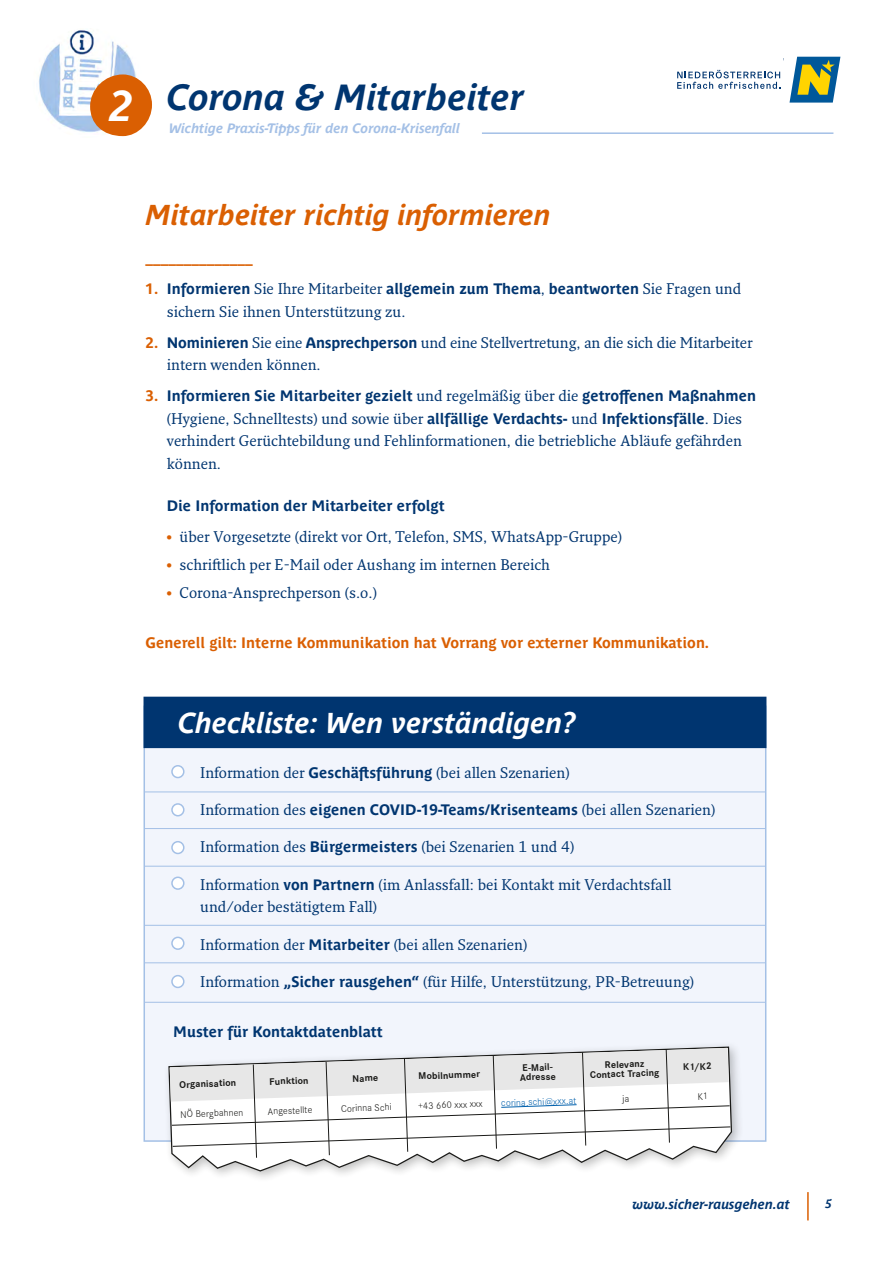
<style>
.page{position:relative;width:893px;height:1263px;background:#fff}
.page>*{position:absolute;margin:0;border:0;box-sizing:border-box;transform-origin:0 0}
.Fließtext_Fresco{font:italic 700 42.6px "Parisine NOE";color:#fff}
.Fließtext_Fresco-2{font:italic 700 36px "Parisine NOE";color:#003570}
.Fließtext_Fresco-3{font:italic 700 28.5px "Parisine NOE";color:#da5f02}
.Fließtext_Fresco-4{font:italic 700 28.5px "Parisine NOE";color:#fff}
.Fließtext_Fresco_Auf{font:15px/22.5px "Fresco Pro";color:#003570}
.Fließtext_Fresco-5{font:15px/22.5px "Fresco Pro";color:#003570}
.FT_Aufz_Einrueck_2{font:15px "Fresco Pro";color:#003570}
.Fließtext_Fresco_Auf-2{font:700 15px "Parisine NOE";color:#da5f02}
.Fließtext_Fresco_Auf-3{font:700 15px "Parisine NOE";color:#003570}
.Fließtext_Fresco-6{font:700 15px "Parisine NOE";color:#003570}
.Fließtext_Fresco-7{font:italic 700 13.5px "Parisine NOE";color:#a4c0e6}
.Fließtext_Fresco-8{font:italic 700 13.5px "Parisine NOE";color:#003570}
.Fließtext_Fresco-9{font:italic 700 12px "Parisine NOE";color:#003570}
.Fließtext_Fresco-10{font:700 9.45px "Corporate SBQ";color:#1a1a18}
.Fließtext_Fresco-11{font:300 9.45px "Corporate SBQ";color:#1a1a18}
.Fließtext_Fresco-12{font:300 9.45px "Corporate SBQ";color:#0060ac}
.s1{font-family:"Parisine NOE";font-weight:700;color:#da5f02}
.s2{font-family:"Parisine NOE";font-weight:700}
</style>
<div class="page">
<div style="left:144px;top:706px;width:622px;height:436px;background:#f2f5fc;border:2px solid #a4c0e6"></div>
<div style="left:144px;top:697px;width:622px;height:51px;background:#003570"></div>
<hr style="left:807px;top:1192px;width:2px;height:28px;background:#da5f02">
<div style="left:172px;top:766px;width:12px;height:11px;background:#fff;border-radius:50%"></div>
<div style="left:171px;top:765px;width:14px;height:13px;border:2px solid #a4c0e6;border-radius:50%"></div>
<div style="left:172px;top:804px;width:12px;height:12px;background:#fff;border-radius:50%"></div>
<div style="left:171px;top:803px;width:14px;height:13px;border:2px solid #a4c0e6;border-radius:50%"></div>
<div style="left:172px;top:842px;width:12px;height:11px;background:#fff;border-radius:50%"></div>
<div style="left:171px;top:841px;width:14px;height:13px;border:2px solid #a4c0e6;border-radius:50%"></div>
<div style="left:172px;top:877px;width:12px;height:12px;background:#fff;border-radius:50%"></div>
<div style="left:171px;top:876px;width:14px;height:14px;border:2px solid #a4c0e6;border-radius:50%"></div>
<div style="left:172px;top:937px;width:12px;height:12px;background:#fff;border-radius:50%"></div>
<div style="left:171px;top:937px;width:14px;height:13px;border:2px solid #a4c0e6;border-radius:50%"></div>
<hr style="left:144px;top:791px;width:622px;height:1px;background:#a4c0e6">
<hr style="left:144px;top:828px;width:622px;height:1px;background:#a4c0e6">
<hr style="left:144px;top:866px;width:622px;height:1px;background:#a4c0e6">
<hr style="left:144px;top:925px;width:622px;height:1px;background:#a4c0e6">
<hr style="left:144px;top:962px;width:622px;height:1px;background:#a4c0e6">
<hr style="left:144px;top:1002px;width:622px;height:1px;background:#a4c0e6">
<img style="left:33px;top:28px;width:109px;height:110px;border-radius:55px">
<div style="left:90px;top:74px;width:62px;height:62px;background:#da5f02;border-radius:30px"></div>
<hr style="left:482px;top:132px;width:351px;height:2px;background:#a4c0e6">
<div style="left:162px;top:1040px;width:582px;height:143px;background:#1a1a18;opacity:.28"></div>
<svg style="left:168px;top:975px;width:565px;height:197px"></svg>
<svg style="left:677px;top:70px;width:103px;height:19px"></svg>
<svg style="left:789px;top:57px;width:51px;height:46px;background:#76987b"></svg>
<svg style="left:170px;top:1048px;width:561px;height:110px"></svg>
<p class="Fließtext_Fresco" style="left:109px;top:75px;width:25px">2</p>
<p class="Fließtext_Fresco-2" style="left:167px;top:71px;width:359px">Corona &amp; Mitarbeiter</p>
<p class="Fließtext_Fresco-7" style="left:169px;top:119px;width:292px">Wichtige Praxis-Tipps für den Corona-Krisenfall</p>
<p class="Fließtext_Fresco-3" style="left:146px;top:194px;width:407px">Mitarbeiter richtig informieren</p>
<p class="Fließtext_Fresco_Auf-2" style="left:146px;top:247px;width:109px">______________</p>
<p class="Fließtext_Fresco_Auf" style="left:167px;top:277px;width:576px;text-indent:-21px"><span class="s1">1.</span> <span class="s2">Informieren</span> Sie Ihre Mitarbeiter <span class="s2">allgemein zum Thema</span>, <span class="s2">beantworten</span> Sie Fragen und sichern Sie ihnen Unterstützung zu.</p>
<p class="Fließtext_Fresco_Auf" style="left:167px;top:331px;width:587px;text-indent:-21px"><span class="s1">2.</span> <span class="s2">Nominieren</span> Sie eine <span class="s2">Ansprechperson</span> und eine Stellvertretung, an die sich die Mitarbeiter intern wenden können.</p>
<p class="Fließtext_Fresco_Auf" style="left:167px;top:384px;width:591px;text-indent:-21px"><span class="s1">3.</span> <span class="s2">Informieren Sie Mitarbeiter gezielt</span> und regelmäßig über die <span class="s2">getroffenen Maßnahmen </span>(Hygiene, Schnelltests) und sowie über <span class="s2">allfällige Verdachts-</span> und <span class="s2">Infektionsfälle</span>. Dies verhindert Gerüchtebildung und Fehlinformationen, die betriebliche Abläufe gefährden können.</p>
<p class="Fließtext_Fresco_Auf-3" style="left:167px;top:494px;width:279px">Die Information der Mitarbeiter erfolgt</p>
<p class="FT_Aufz_Einrueck_2" style="left:167px;top:527px;width:457px"><span class="s1">•</span> über Vorgesetzte (direkt vor Ort, Telefon, SMS, WhatsApp-Gruppe)</p>
<p class="FT_Aufz_Einrueck_2" style="left:167px;top:555px;width:385px"><span class="s1">•</span> schriftlich per E-Mail oder Aushang im internen Bereich</p>
<p class="FT_Aufz_Einrueck_2" style="left:167px;top:583px;width:212px"><span class="s1">•</span> Corona-Ansprechperson (s.o.)</p>
<p class="Fließtext_Fresco_Auf-2" style="left:146px;top:632px;width:565px">Generell gilt: Interne Kommunikation hat Vorrang vor externer Kommunikation.</p>
<p class="Fließtext_Fresco-4" style="left:178px;top:702px;width:399px">Checkliste: Wen verständigen?</p>
<p class="Fließtext_Fresco-5" style="left:200px;top:760px;width:371px">Information der <span class="s2">Geschäftsführung</span> (bei allen Szenarien)</p>
<p class="Fließtext_Fresco-5" style="left:200px;top:798px;width:517px">Information des <span class="s2">eigenen COVID-19-Teams/Krisenteams</span> (bei allen Szenarien)</p>
<p class="Fließtext_Fresco-5" style="left:200px;top:835px;width:376px">Information des <span class="s2">Bürgermeisters</span> (bei Szenarien 1 und 4)</p>
<p class="Fließtext_Fresco-5" style="left:200px;top:873px;width:473px">Information <span class="s2">von Partnern</span> (im Anlassfall: bei Kontakt mit Verdachtsfall und/oder bestätigtem Fall)</p>
<p class="Fließtext_Fresco-5" style="left:200px;top:932px;width:329px">Information der <span class="s2">Mitarbeiter</span> (bei allen Szenarien)</p>
<p class="Fließtext_Fresco-5" style="left:200px;top:970px;width:495px">Information <span class="s2">„Sicher rausgehen“</span> (für Hilfe, Unterstützung, PR-Betreuung)</p>
<p class="Fließtext_Fresco-6" style="left:173px;top:1021px;width:211px">Muster für Kontaktdatenblatt</p>
<p class="Fließtext_Fresco-10" style="left:179px;top:1079px;width:58px;rotate:-2deg">Organisation</p>
<p class="Fließtext_Fresco-10" style="left:269px;top:1075px;width:41px;rotate:-2deg">Funktion</p>
<p class="Fließtext_Fresco-10" style="left:352px;top:1073px;width:27px;rotate:-2deg">Name</p>
<p class="Fließtext_Fresco-10" style="left:418px;top:1070px;width:63px;rotate:-2deg">Mobilnummer</p>
<p class="Fließtext_Fresco-10" style="left:522px;top:1062px;width:32px;rotate:-2deg">E-Mail-</p>
<p class="Fließtext_Fresco-10" style="left:605px;top:1059px;width:41px;rotate:-2deg">Relevanz</p>
<p class="Fließtext_Fresco-10" style="left:683px;top:1061px;width:30px;rotate:-2deg">K1/K2</p>
<p class="Fließtext_Fresco-10" style="left:520px;top:1071px;width:37px;rotate:-2deg">Adresse</p>
<p class="Fließtext_Fresco-10" style="left:590px;top:1069px;width:71px;rotate:-2deg">Contact Tracing</p>
<p class="Fließtext_Fresco-11" style="left:180px;top:1109px;width:64px;rotate:-2deg">NÖ Bergbahnen</p>
<p class="Fließtext_Fresco-11" style="left:268px;top:1106px;width:46px;rotate:-2deg">Angestellte</p>
<p class="Fließtext_Fresco-11" style="left:341px;top:1103px;width:52px;rotate:-2deg">Corinna Schi</p>
<p class="Fließtext_Fresco-11" style="left:418px;top:1100px;width:66px;rotate:-2deg">+43 660 xxx xxx</p>
<p class="Fließtext_Fresco-12" style="left:501px;top:1097px;width:77px;rotate:-2deg">corina.schi@xxx.at</p>
<p class="Fließtext_Fresco-8" style="left:633px;top:1194px;width:159px">www.sicher-rausgehen.at</p>
<p class="Fließtext_Fresco-9" style="left:825px;top:1195px;width:8px">5</p>
</div>
